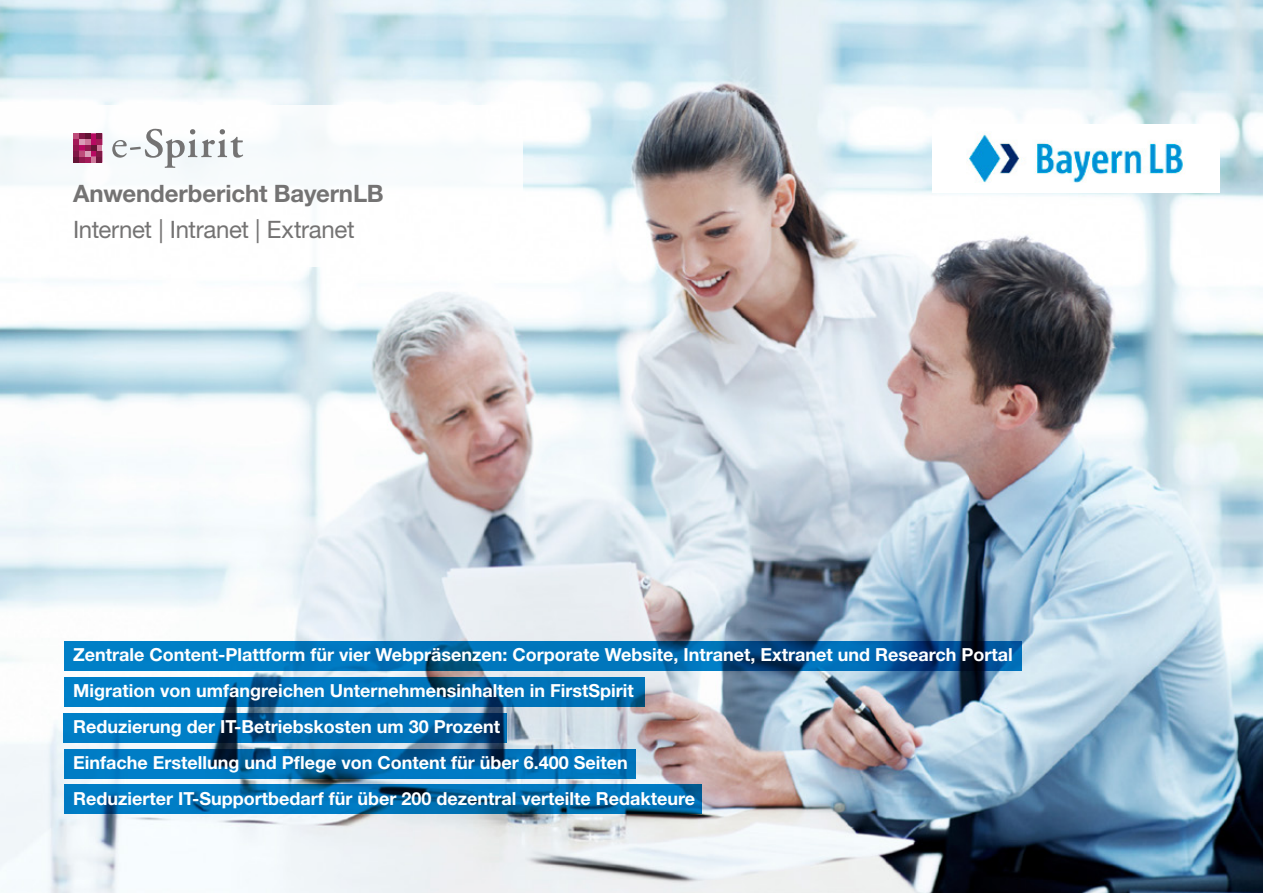
<style>
.page{position:relative;width:1263px;height:893px;background:#fff}
.page>*{position:absolute;margin:0;border:0;box-sizing:border-box;transform-origin:0 0}
.t1{font:24px "Helvetica Neue LT Std";letter-spacing:-.015em;color:#747373}
.t2{font:700 24px "Helvetica Neue LT Std";letter-spacing:-.005em;color:#747373}
.t3{font:700 18px/36px "Helvetica Neue LT Std";color:#fff}
</style>
<div class="page">
<img style="left:0;top:0;width:1263px;height:893px">
<div style="left:0;top:105px;width:523px;height:161px;background:#fff"></div>
<svg style="left:64px;top:641px;width:957px;height:30px;background:#0067aa"></svg>
<svg style="left:64px;top:677px;width:580px;height:30px;background:#0070b4"></svg>
<svg style="left:64px;top:713px;width:443px;height:30px;background:#006aac"></svg>
<svg style="left:64px;top:749px;width:572px;height:29px;background:#006bad"></svg>
<svg style="left:64px;top:784px;width:638px;height:30px;background:#006eb0"></svg>
<div style="left:932px;top:124px;width:288px;height:68px;background:#fff"></div>
<img style="left:967px;top:133px;width:218px;height:50px">
<svg style="left:112px;top:129px;width:131px;height:39px"></svg>
<svg style="left:73px;top:133px;width:29px;height:30px"></svg>
<h1 class="t2" style="left:73px;top:179px;width:312px">Anwenderbericht BayernLB</h1>
<h1 class="t1" style="left:73px;top:215px;width:283px">Internet | Intranet | Extranet</h1>
<p class="t3" style="left:73px;top:636px;width:941px">Zentrale Content-Plattform für vier Webpräsenzen: Corporate Website, Intranet, Extranet und Research Portal Migration von umfangreichen Unternehmensinhalten in FirstSpirit<br>Reduzierung der IT-Betriebskosten um 30 Prozent<br>Einfache Erstellung und Pflege von Content für über 6.400 Seiten<br>Reduzierter IT-Supportbedarf für über 200 dezentral verteilte Redakteure</p>
</div>
